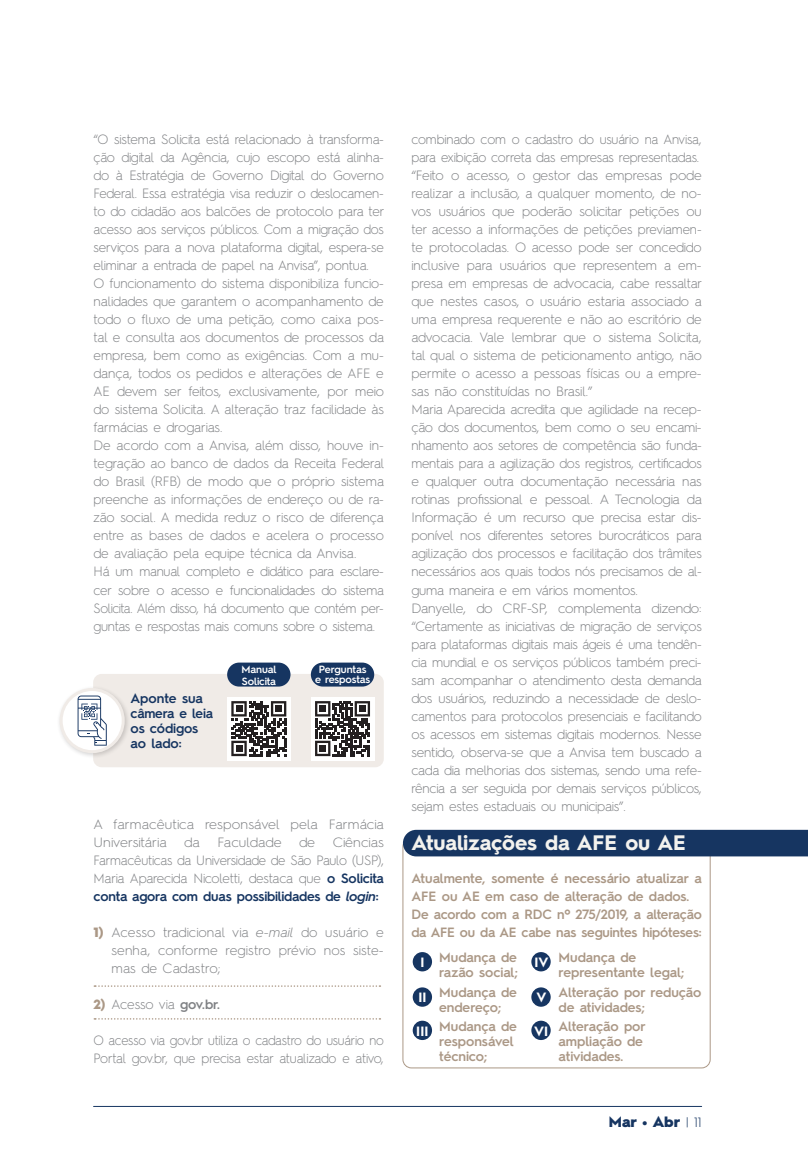
<style>
.page{position:relative;width:808px;height:1149px;background:#fff}
.page>*{position:absolute;margin:0;border:0;box-sizing:border-box;transform-origin:0 0}
.SUBTITULO_2{font:700 21px "Hurme Geometric Sans 2";color:#f3f2ee}
.t1{font:900 15px "Hurme Geometric Sans 2";letter-spacing:-.005em;color:#163561}
.CORPO_DE_TEXTO-continução{font:300 13.5px/18px "Hurme Geometric Sans 2";letter-spacing:-.015em;color:#808285;text-align:justify}
.CORPO_DE_TEXTO-continução-2{font:600 13.5px/15px "Hurme Geometric Sans 2";letter-spacing:-.01em;color:#ab9886}
.CORPO_DE_TEXTO-continução-3{font:300 13.5px/18px "Hurme Geometric Sans 2";letter-spacing:-.015em;color:#808285;text-align:justify;scale:1.05 1}
.CORPO_DE_TEXTO-continução-4{font:300 13.5px/18px "Hurme Geometric Sans 2";letter-spacing:-.015em;color:#808285;scale:.94 1}
.CORPO_DE_TEXTO-continução-5{font:300 13.5px/18px "Hurme Geometric Sans 2";letter-spacing:.01em;color:#808285;scale:1.05 1}
.CORPO_DE_TEXTO-continução-6{font:600 13.5px/15px "Hurme Geometric Sans 2";letter-spacing:-.01em;color:#163561}
.CORPO_DE_TEXTO-continução-7{font:700 13.5px "Hurme Geometric Sans 2";color:#fff}
.CORPO_DE_TEXTO-continução-8{font:600 10.5px/12px "Hurme Geometric Sans 2";letter-spacing:-.01em;color:#fff}
.s1{font-weight:600;color:#163561}
.s2{font-weight:600;font-style:italic;color:#163561}
.s3{font-weight:900;color:#ab9886}
.s4{font-style:italic}
.s5{font-weight:600}
.s6{font-family:"Hurme Geometric Sans 1";font-weight:300;font-size:13.5px}
</style>
<div class="page">
<div style="left:403px;top:837px;width:307px;height:230px;border:1px solid #ab9886;border-radius:9px"></div>
<div style="left:403px;top:829px;width:405px;height:27px;background:#163561"></div>
<svg style="left:94px;top:985px;width:286px;height:1px"></svg>
<svg style="left:94px;top:1018px;width:286px;height:1px"></svg>
<div style="left:93px;top:673px;width:291px;height:94px;background:#f0ebe7;border-radius:9px"></div>
<div style="left:227px;top:696px;width:64px;height:64px;background:#fff"></div>
<svg style="left:231px;top:701px;width:55px;height:55px"></svg>
<div style="left:311px;top:696px;width:63px;height:64px;background:#fff"></div>
<svg style="left:315px;top:701px;width:55px;height:55px"></svg>
<div style="left:319px;top:705px;width:7px;height:7px;background:#231f20"></div>
<div style="left:359px;top:705px;width:7px;height:7px;background:#231f20"></div>
<div style="left:319px;top:745px;width:7px;height:6px;background:#231f20"></div>
<div style="left:227px;top:662px;width:63px;height:24px;background:#163561;border-radius:12px"></div>
<div style="left:311px;top:662px;width:63px;height:24px;background:#163561;border-radius:12px"></div>
<div style="left:56px;top:684px;width:74px;height:74px;background:#231f20;opacity:.2"></div>
<svg style="left:61px;top:689px;width:62px;height:62px"></svg>
<div style="left:60px;top:687px;width:65px;height:66px;border:3px solid #f0ebe7;border-radius:50%"></div>
<svg style="left:78px;top:695px;width:29px;height:50px"></svg>
<div style="left:413px;top:951px;width:19px;height:20px;background:#163561;border-radius:50%"></div>
<div style="left:413px;top:987px;width:19px;height:19px;background:#163561;border-radius:50%"></div>
<div style="left:413px;top:1020px;width:19px;height:19px;background:#163561;border-radius:50%"></div>
<div style="left:531px;top:951px;width:20px;height:20px;background:#163561;border-radius:50%"></div>
<div style="left:531px;top:987px;width:20px;height:19px;background:#163561;border-radius:50%"></div>
<div style="left:531px;top:1020px;width:20px;height:19px;background:#163561;border-radius:50%"></div>
<hr style="left:94px;top:1105px;width:608px;height:1px;background:#163561">
<p class="CORPO_DE_TEXTO-continução" style="left:94px;top:129px;width:292px">“O sistema Solicita está relacionado à transforma&shy;ção digital da Agência, cujo escopo está alinha&shy;do à Estratégia de Governo Digital do Governo Federal. Essa estratégia visa reduzir o deslocamen&shy;to do cidadão aos balcões de protocolo para ter acesso aos serviços públicos. Com a migração dos serviços para a nova plataforma digital, espera-se eliminar a entrada de papel na Anvisa”, pontua.</p>
<p class="CORPO_DE_TEXTO-continução" style="left:94px;top:273px;width:292px">O funcionamento do sistema disponibiliza funcio&shy;nalidades que garantem o acompanhamento de todo o fluxo de uma petição, como caixa pos&shy;tal e consulta aos documentos de processos da empresa, bem como as exigências. Com a mu&shy;dança, todos os pedidos e alterações de AFE e AE devem ser feitos, exclusivamente, por meio do sistema Solicita. A alteração traz facilidade às farmácias e drogarias.</p>
<p class="CORPO_DE_TEXTO-continução" style="left:94px;top:435px;width:292px">De acordo com a Anvisa, além disso, houve in&shy;tegração ao banco de dados da Receita Federal do Brasil (RFB) de modo que o próprio sistema preenche as informações de endereço ou de ra&shy;zão social. A medida reduz o risco de diferença entre as bases de dados e acelera o processo de avaliação pela equipe técnica da Anvisa.</p>
<p class="CORPO_DE_TEXTO-continução" style="left:94px;top:561px;width:292px">Há um manual completo e didático para esclare&shy;cer sobre o acesso e funcionalidades do sistema Solicita. Além disso, há documento que contém per&shy;guntas e respostas mais comuns sobre o sistema.</p>
<p class="CORPO_DE_TEXTO-continução-6" style="left:131px;top:690px;width:84px">Aponte sua câmera e leia os códigos ao lado:</p>
<p class="CORPO_DE_TEXTO-continução-8" style="left:241px;top:662px;width:37px">Manual<br>Solicita</p>
<p class="CORPO_DE_TEXTO-continução-8" style="left:315px;top:662px;width:57px;line-height:10.5px;text-align:center">Perguntas e respostas</p>
<p class="CORPO_DE_TEXTO-continução-5" style="left:94px;top:813px;width:278px">A farmacêutica responsável pela Farmácia<br>Universitária</p>
<p class="CORPO_DE_TEXTO-continução-3" style="left:94px;top:831px;width:278px;text-indent:239px">Ciências Farmacêuticas da Universidade de São Paulo (USP), Maria Aparecida Nicoletti, destaca que <span class="s1">o Solicita conta agora com duas possibilidades de</span> <span class="s2">login</span><span class="s1">:</span></p>
<p class="CORPO_DE_TEXTO-continução" style="left:112px;top:921px;width:274px;text-indent:-18px"><span class="s3">1)</span> Acesso tradicional via <span class="s4">e-mail</span> do usuário e senha, conforme registro prévio nos siste&shy;mas de Cadastro;</p>
<p class="CORPO_DE_TEXTO-continução" style="left:94px;top:993px;width:128px"><span class="s3">2)</span> Acesso via <span class="s5">gov.br.</span></p>
<p class="CORPO_DE_TEXTO-continução-4" style="left:94px;top:1029px;width:310px">O acesso via gov.br utiliza o cadastro do usuário no<br>Portal gov.br, que precisa estar atualizado e ativo,</p>
<p class="CORPO_DE_TEXTO-continução-3" style="left:184px;top:831px;width:17px">da</p>
<p class="CORPO_DE_TEXTO-continução-3" style="left:217px;top:831px;width:63px">Faculdade</p>
<p class="CORPO_DE_TEXTO-continução-3" style="left:299px;top:831px;width:17px">de</p>
<p class="CORPO_DE_TEXTO-continução" style="left:411px;top:129px;width:292px">combinado com o cadastro do usuário na Anvisa, para exibição correta das empresas representadas.</p>
<p class="CORPO_DE_TEXTO-continução" style="left:411px;top:165px;width:292px">“Feito o acesso, o gestor das empresas pode realizar a inclusão, a qualquer momento, de no&shy;vos usuários que poderão solicitar petições ou ter acesso a informações de petições previamen&shy;te protocoladas. O acesso pode ser concedido inclusive para usuários que representem a em&shy;presa em empresas de advocacia, cabe ressaltar que nestes casos, o usuário estaria associado a uma empresa requerente e não ao escritório de advocacia. Vale lembrar que o sistema Solicita, tal qual o sistema de peticionamento antigo, não permite o acesso a pessoas físicas ou a empre&shy;sas não constituídas no Brasil.”</p>
<p class="CORPO_DE_TEXTO-continução" style="left:411px;top:399px;width:292px">Maria Aparecida acredita que agilidade na recep&shy;ção dos documentos, bem como o seu encami&shy;nhamento aos setores de competência são funda&shy;mentais para a agilização dos registros, certificados e qualquer outra documentação necessária nas rotinas profissional e pessoal. A Tecnologia da Informação é um recurso que precisa estar dis&shy;ponível nos diferentes setores burocráticos para agilização dos processos e facilitação dos trâmites necessários aos quais todos nós precisamos de al&shy;guma maneira e em vários momentos.</p>
<p class="CORPO_DE_TEXTO-continução" style="left:411px;top:597px;width:292px">Danyelle, do CRF-SP, complementa dizendo: “Certamente as iniciativas de migração de serviços para plataformas digitais mais ágeis é uma tendên&shy;cia mundial e os serviços públicos também preci&shy;sam acompanhar o atendimento desta demanda dos usuários, reduzindo a necessidade de deslo&shy;camentos para protocolos presenciais e facilitando os acessos em sistemas digitais modernos. Nesse sentido, observa-se que a Anvisa tem buscado a cada dia melhorias dos sistemas, sendo uma refe&shy;rência a ser seguida por demais serviços públicos, sejam estes estaduais ou municipais”.</p>
<p class="SUBTITULO_2" style="left:411px;top:827px;width:276px">Atualizações da AFE ou AE</p>
<p class="CORPO_DE_TEXTO-continução-2" style="left:411px;top:867px;width:292px;line-height:18px">Atualmente, somente é necessário atualizar a<br>AFE ou AE em caso de alteração de dados.</p>
<p class="CORPO_DE_TEXTO-continução-2" style="left:411px;top:903px;width:292px;line-height:18px">De acordo com a RDC nº 275/2019, a alteração da AFE ou da AE cabe nas seguintes hipóteses:</p>
<p class="CORPO_DE_TEXTO-continução-2" style="left:439px;top:948px;width:80px">Mudança de razão social;</p>
<p class="CORPO_DE_TEXTO-continução-2" style="left:439px;top:983px;width:79px">Mudança de endereço;</p>
<p class="CORPO_DE_TEXTO-continução-2" style="left:439px;top:1017px;width:79px">Mudança de responsável técnico;</p>
<p class="CORPO_DE_TEXTO-continução-2" style="left:558px;top:948px;width:127px">Mudança de representante legal;</p>
<p class="CORPO_DE_TEXTO-continução-2" style="left:558px;top:983px;width:144px">Alteração por redução de atividades;</p>
<p class="CORPO_DE_TEXTO-continução-2" style="left:558px;top:1017px;width:89px">Alteração por ampliação de atividades.</p>
<p class="CORPO_DE_TEXTO-continução-7" style="left:420px;top:952px;width:6px">I</p>
<p class="CORPO_DE_TEXTO-continução-7" style="left:418px;top:987px;width:10px">II</p>
<p class="CORPO_DE_TEXTO-continução-7" style="left:416px;top:1020px;width:14px">III</p>
<p class="CORPO_DE_TEXTO-continução-7" style="left:534px;top:952px;width:16px">IV</p>
<p class="CORPO_DE_TEXTO-continução-7" style="left:536px;top:987px;width:12px">V</p>
<p class="CORPO_DE_TEXTO-continução-7" style="left:534px;top:1020px;width:16px">VI</p>
<p class="t1" style="left:609px;top:1110px;width:94px">Mar • Abr <span class="s6">| 11</span></p>
</div>
